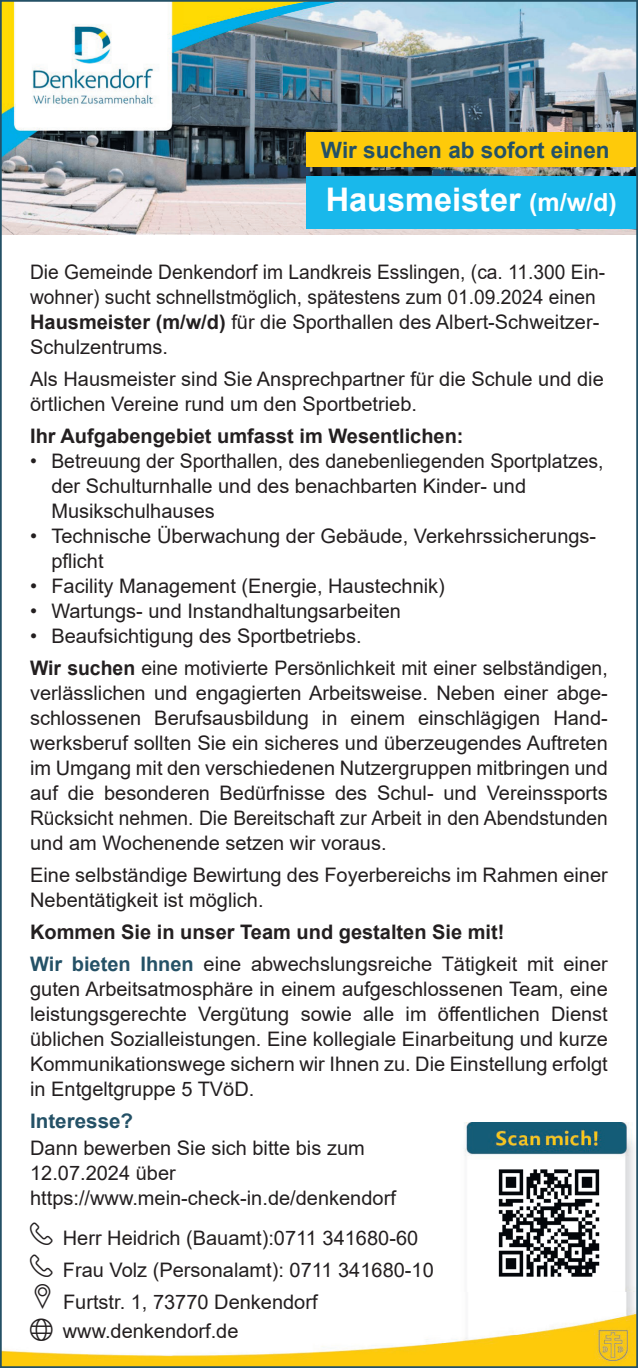
<style>
.page{position:relative;width:638px;height:1368px;background:#fff}
.page>*{position:absolute;margin:0;border:0;box-sizing:border-box;transform-origin:0 0}
.C{font:700 32.5px "Arial";color:#fff}
.C-2{font:700 22.5px "Arial";color:#245166}
.C-3{font:20px/25px "Arial";color:#231f20}
.C-4{font:20px/25px "Arial";color:#231f20;scale:.96 1}
.C-5{font:700 20px "Arial";color:#231f20}
.C-6{font:700 20px "Arial";color:#245166}
.s1{font-size:25px}
.s2{font-weight:700}
.s3{font-weight:700;color:#245166}
</style>
<div class="page">
<img style="left:3px;top:3px;width:632px;height:232px">
<img style="left:3px;top:1291px;width:632px;height:74px">
<div style="left:306px;top:133px;width:332px;height:34px;background:#feca0a"></div>
<div style="left:306px;top:176px;width:332px;height:52px;background:#19b8eb"></div>
<img style="left:464px;top:1123px;width:171px;height:168px">
<img style="left:492px;top:1165px;width:113px;height:115px">
<svg style="left:35px;top:1291px;width:15px;height:18px"></svg>
<svg style="left:30px;top:1318px;width:23px;height:23px"></svg>
<p class="C-2" style="left:321px;top:134px;width:290px">Wir suchen ab sofort einen</p>
<p class="C" style="left:326px;top:177px;width:292px">Hausmeister <span class="s1">(m/w/d)</span></p>
<p class="C-4" style="left:30px;top:259px;width:600px">Die Gemeinde Denkendorf im Landkreis Esslingen, (ca. 11.300 Ein&shy;wohner) sucht schnellstmöglich, spätestens zum 01.09.2024 einen <span class="s2">Hausmeister (m/w/d)</span> für die Sporthallen des Albert-Schweitzer-Schulzentrums.</p>
<p class="C-3" style="left:30px;top:366px;width:575px">Als Hausmeister sind Sie Ansprechpartner für die Schule und die örtlichen Vereine rund um den Sportbetrieb.</p>
<p class="C-5" style="left:30px;top:422px;width:435px">Ihr Aufgabengebiet umfasst im Wesentlichen:</p>
<p class="C-3" style="left:51px;top:448px;width:554px;text-indent:-21px">• Betreuung der Sporthallen, des danebenliegenden Sportplatzes, der Schulturnhalle und des benachbarten Kinder- und<br>Musikschulhauses</p>
<p class="C-3" style="left:51px;top:523px;width:546px;text-indent:-21px">• Technische Überwachung der Gebäude, Verkehrssicherungs&shy;pflicht</p>
<p class="C-3" style="left:30px;top:573px;width:416px">• Facility Management (Energie, Haustechnik)</p>
<p class="C-3" style="left:30px;top:598px;width:372px">• Wartungs- und Instandhaltungsarbeiten</p>
<p class="C-3" style="left:30px;top:623px;width:333px">• Beaufsichtigung des Sportbetriebs.</p>
<p class="C-3" style="left:30px;top:655px;width:579px;text-align:justify"><span class="s2">Wir suchen</span> eine motivierte Persönlichkeit mit einer selbständigen, verlässlichen und engagierten Arbeitsweise. Neben einer abge&shy;schlossenen Berufsausbildung in einem einschlägigen Hand&shy;werksberuf sollten Sie ein sicheres und überzeugendes Auftreten im Umgang mit den verschiedenen Nutzergruppen mitbringen und auf die besonderen Bedürfnisse des Schul- und Vereinssports Rücksicht nehmen. Die Bereitschaft zur Arbeit in den Abendstunden und am Wochenende setzen wir voraus.</p>
<p class="C-3" style="left:30px;top:862px;width:579px">Eine selbständige Bewirtung des Foyerbereichs im Rahmen einer<br>Nebentätigkeit ist möglich.</p>
<p class="C-5" style="left:30px;top:918px;width:476px">Kommen Sie in unser Team und gestalten Sie mit!</p>
<p class="C-3" style="left:30px;top:951px;width:579px;text-align:justify"><span class="s3">Wir bieten Ihnen</span> eine abwechslungsreiche Tätigkeit mit einer guten Arbeitsatmosphäre in einem aufgeschlossenen Team, eine leistungsgerechte Vergütung sowie alle im öffentlichen Dienst üblichen Sozialleistungen. Eine kollegiale Einarbeitung und kurze Kommunikationswege sichern wir Ihnen zu. Die Einstellung erfolgt in Entgeltgruppe 5 TVöD.</p>
<p class="C-6" style="left:30px;top:1107px;width:105px">Interesse?</p>
<p class="C-3" style="left:30px;top:1136px;width:367px">Dann bewerben Sie sich bitte bis zum<br>12.07.2024 über https://www.mein-check-in.de/denkendorf</p>
<p class="C-3" style="left:63px;top:1225px;width:357px">Herr Heidrich (Bauamt):0711 341680-60</p>
<p class="C-3" style="left:63px;top:1257px;width:372px">Frau Volz (Personalamt): 0711 341680-10</p>
<p class="C-3" style="left:63px;top:1289px;width:256px">Furtstr. 1, 73770 Denkendorf</p>
<p class="C-3" style="left:63px;top:1319px;width:177px">www.denkendorf.de</p>
</div>
